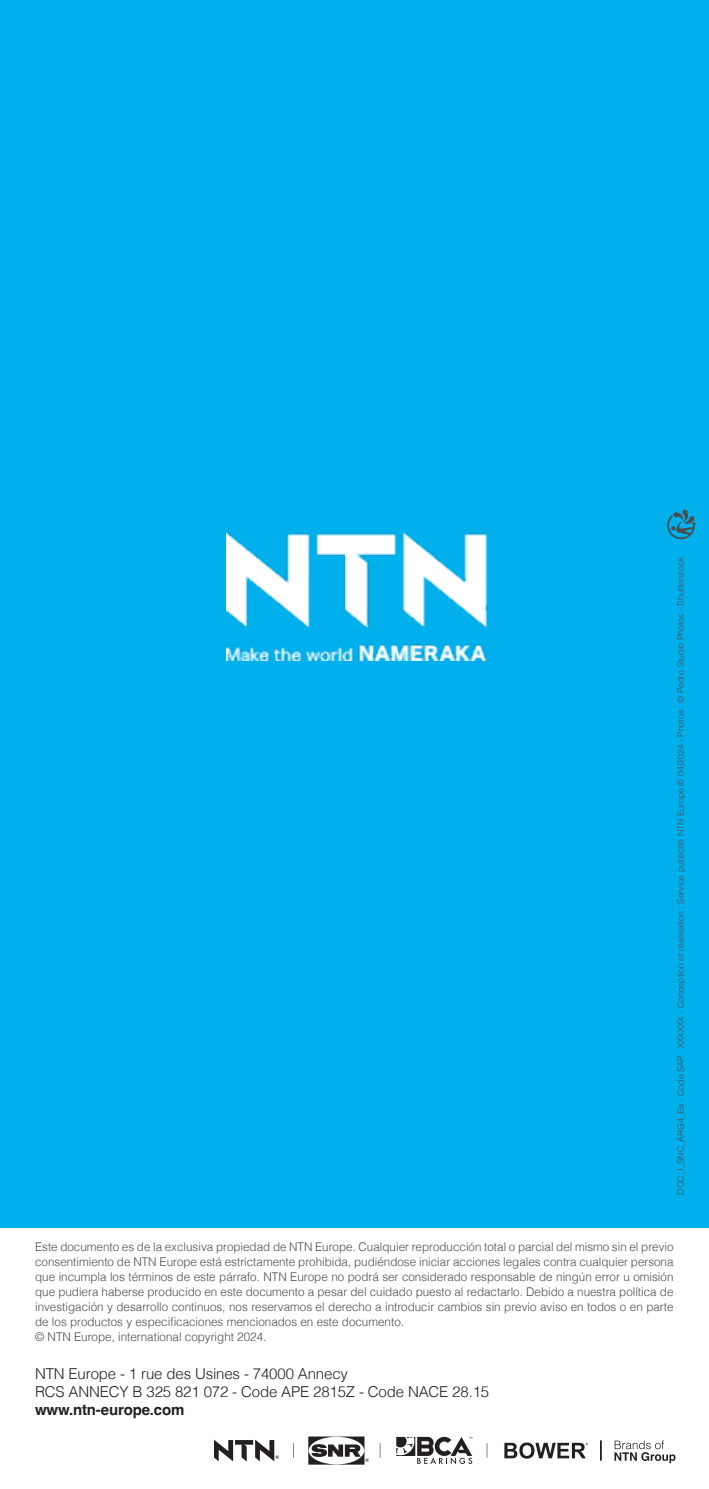
<style>
.page{position:relative;width:709px;height:1489px;background:#fff}
.page>*{position:absolute;margin:0;border:0;box-sizing:border-box;transform-origin:0 0}
.t1{font:300 15px/17.5px "Helvetica";letter-spacing:-.01em;color:#231f20}
.t2{font:700 15px "Helvetica";letter-spacing:-.01em;color:#231f20}
.t3{font:300 12px/15px "Helvetica";color:#4b4c4d}
.t4{font:300 8.75px "Helvetica";color:#4b4c4d}
</style>
<div class="page">
<div style="left:0;top:0;width:709px;height:1226px;background:#00b0ed"></div>
<img style="left:226px;top:532px;width:261px;height:128px">
<svg style="left:667px;top:509px;width:29px;height:30px"></svg>
<svg style="left:600px;top:1440px;width:2px;height:20px"></svg>
<svg style="left:614px;top:1440px;width:61px;height:22px"></svg>
<svg style="left:504px;top:1442px;width:84px;height:16px"></svg>
<svg style="left:396px;top:1436px;width:76px;height:27px"></svg>
<svg style="left:308px;top:1436px;width:61px;height:28px"></svg>
<svg style="left:214px;top:1439px;width:65px;height:22px"></svg>
<svg style="left:487px;top:1443px;width:1px;height:14px"></svg>
<svg style="left:380px;top:1443px;width:1px;height:14px"></svg>
<svg style="left:293px;top:1443px;width:1px;height:14px"></svg>
<p class="t4" style="left:673px;top:1194px;width:639px;rotate:-90deg">DOC_I_SNC_ARG4_Ea - Code SAP : XXXXXX - Conception et réalisation : Service publicité NTN Europe © 04/2024 - Photos : © Pedro Studio Photos - Shutterstock</p>
<p class="t3" style="left:35px;top:1238px;width:640px">Este documento es de la exclusiva propiedad de NTN Europe. Cualquier reproducción total o parcial del mismo sin el previo consentimiento de NTN Europe está estrictamente prohibida, pudiéndose iniciar acciones legales contra cualquier persona que incumpla los términos de este párrafo. NTN Europe no podrá ser considerado responsable de ningún error u omisión que pudiera haberse producido en este documento a pesar del cuidado puesto al redactarlo. Debido a nuestra política de investigación y desarrollo continuos, nos reservamos el derecho a introducir cambios sin previo aviso en todos o en parte de los productos y especificaciones mencionados en este documento.<br>© NTN Europe, international copyright 2024.</p>
<p class="t1" style="left:35px;top:1364px;width:455px">NTN Europe - 1 rue des Usines - 74000 Annecy<br>RCS ANNECY B 325 821 072 - Code APE 2815Z - Code NACE 28.15</p>
<p class="t2" style="left:35px;top:1399px;width:151px">www.ntn-europe.com</p>
</div>
